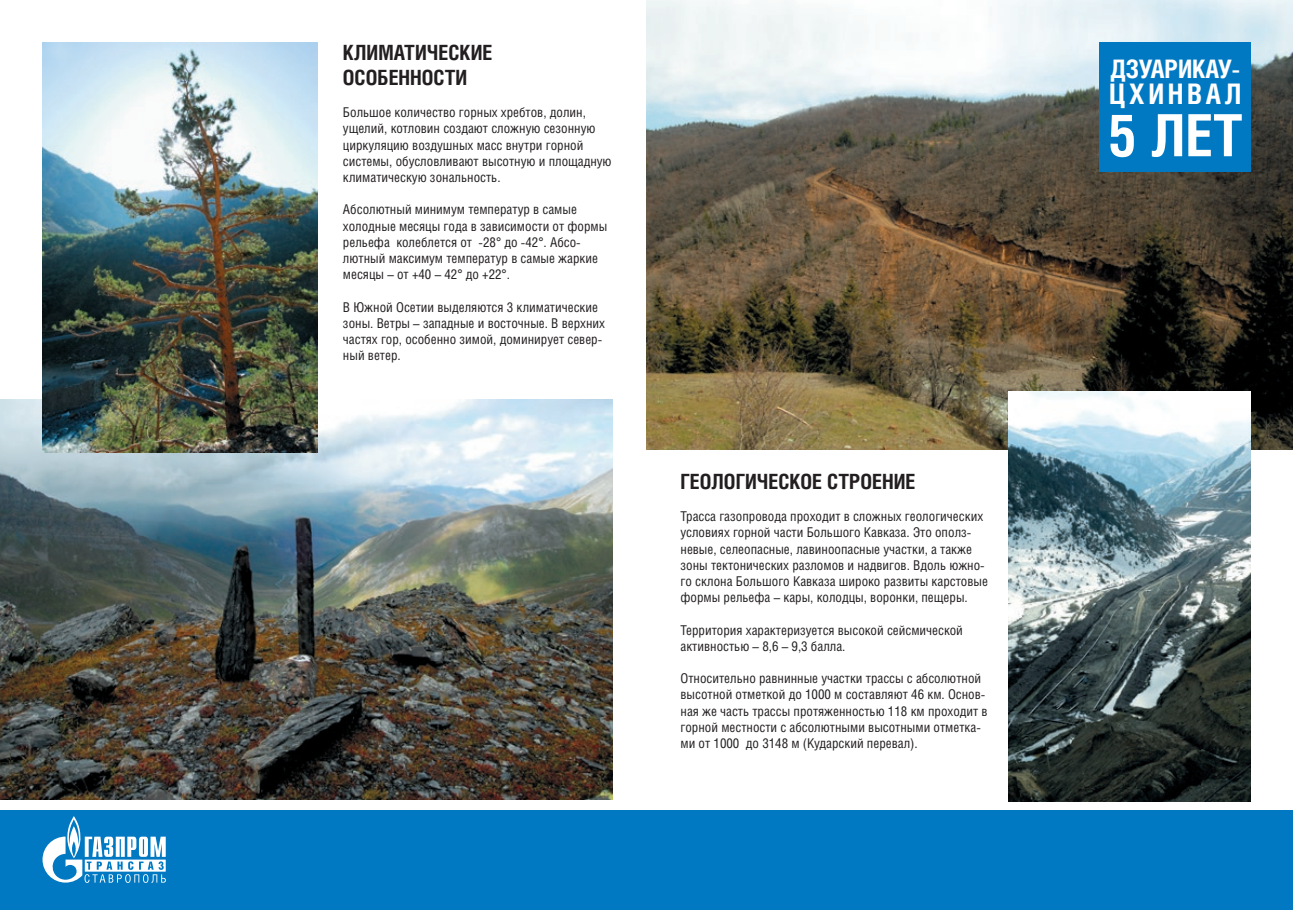
<style>
.page{position:relative;width:1293px;height:910px;background:#fff}
.page>*{position:absolute;margin:0;border:0;box-sizing:border-box;transform-origin:0 0}
.t1{font:700 58.2px "Helios Cond";color:#fff}
.t2{font:700 28.35px "Helios Cond";letter-spacing:.13em;color:#fff}
.t3{font:700 25.5px "Helios Cond";letter-spacing:-.01em;color:#fff}
.t4{font:700 21px "Helios Cond";color:#231f20}
.t5{font:13.5px/16.2px "Helios Cond";color:#231f20}
</style>
<div class="page">
<div style="left:0;top:810px;width:1293px;height:100px;background:#0079c2"></div>
<img style="left:0;top:400px;width:612px;height:399px">
<img style="left:646px;top:0;width:647px;height:449px">
<svg style="left:43px;top:816px;width:123px;height:67px"></svg>
<img style="left:1008px;top:391px;width:242px;height:410px">
<img style="left:43px;top:43px;width:274px;height:410px">
<div style="left:1099px;top:43px;width:152px;height:129px;background:#0079c2"></div>
<p class="t4" style="left:343px;top:39px;width:151px">КЛИМАТИЧЕСКИЕ</p>
<p class="t4" style="left:343px;top:65px;width:126px">ОСОБЕННОСТИ</p>
<p class="t5" style="left:343px;top:104px;width:270px">Большое количество горных хребтов, долин, ущелий, котловин создают сложную сезонную циркуляцию воздушных масс внутри горной системы, обусловливают высотную и площадную климатическую зональность.</p>
<p class="t5" style="left:343px;top:201px;width:266px">Абсолютный минимум температур в самые холодные месяцы года в зависимости от формы рельефа колеблется от -28° до -42°. Абсо&shy;лютный максимум температур в самые жаркие месяцы – от +40 – 42° до +22°.</p>
<p class="t5" style="left:343px;top:298px;width:263px">В Южной Осетии выделяются 3 климатические зоны. Ветры – западные и восточные. В верхних частях гор, особенно зимой, доминирует север&shy;ный ветер.</p>
<p class="t4" style="left:680px;top:469px;width:236px">ГЕОЛОГИЧЕСКОЕ СТРОЕНИЕ</p>
<p class="t5" style="left:680px;top:508px;width:309px">Трасса газопровода проходит в сложных геологических условиях горной части Большого Кавказа. Это ополз&shy;невые, селеопасные, лавиноопасные участки, а также зоны тектонических разломов и надвигов. Вдоль южно&shy;го склона Большого Кавказа широко развиты карстовые формы рельефа – кары, колодцы, воронки, пещеры.</p>
<p class="t5" style="left:680px;top:621px;width:284px">Территория характеризуется высокой сейсмической активностью – 8,6 – 9,3 балла.</p>
<p class="t5" style="left:680px;top:670px;width:309px">Относительно равнинные участки трассы с абсолютной высотной отметкой до 1000 м составляют 46 км. Основ&shy;ная же часть трассы протяженностью 118 км проходит в горной местности с абсолютными высотными отметка&shy;ми от 1000 до 3148 м (Кударский перевал).</p>
<p class="t3" style="left:1110px;top:53px;width:131px">ДЗУАРИКАУ-</p>
<p class="t2" style="left:1109px;top:77px;width:134px">ЦХИНВАЛ</p>
<p class="t1" style="left:1108px;top:101px;width:136px">5 ЛЕТ</p>
</div>
